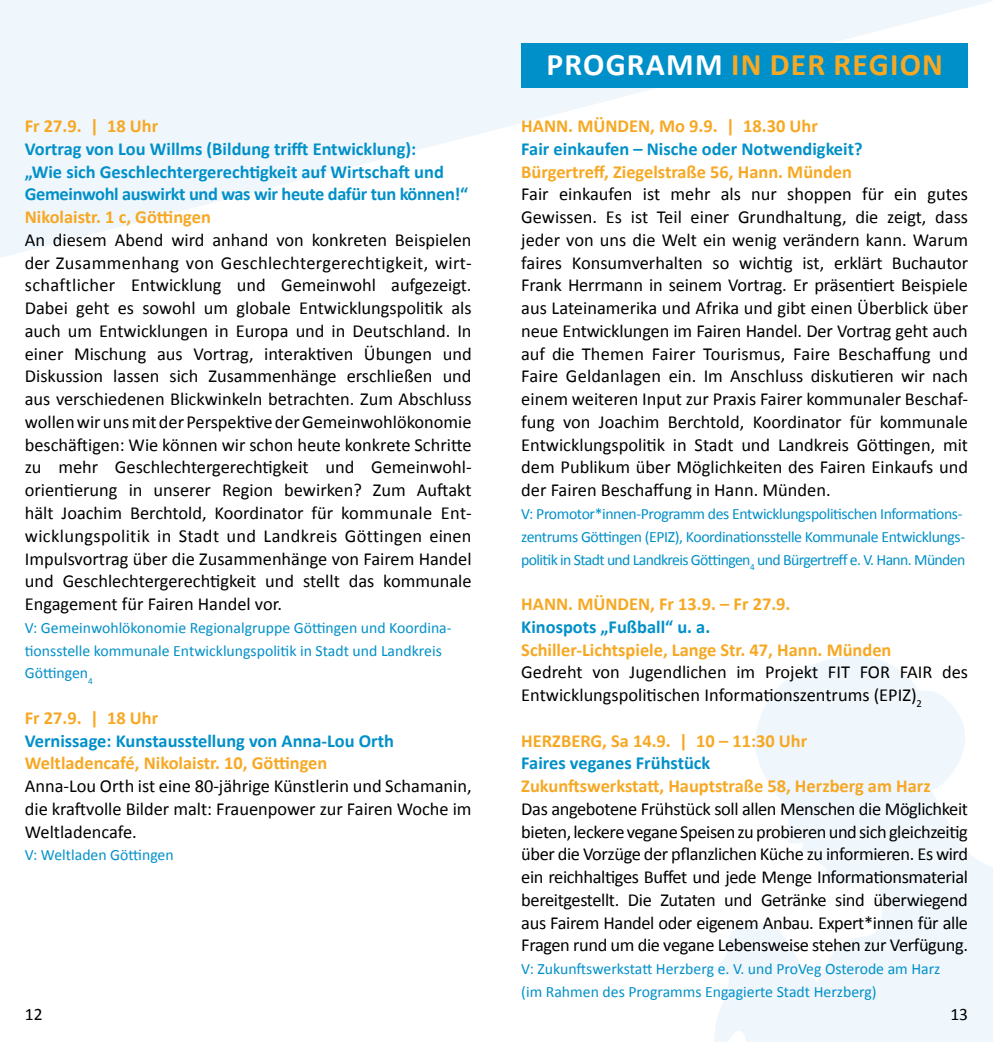
<style>
.page{position:relative;width:993px;height:1042px;background:#fff}
.page>*{position:absolute;margin:0;border:0;box-sizing:border-box;transform-origin:0 0}
.t1{font:700 31.5px "Calibri";color:#f7a823}
.t2{font:700 31.5px "Calibri";color:#fff}
.t3{font:18.38px/22.8px "Calibri";color:#000;text-align:justify}
.t4{font:700 18.38px "Calibri";color:#f7a823}
.t5{font:700 18.38px/22.8px "Calibri";color:#0090c9}
.t6{font:17.5px "Calibri";color:#000}
.t7{font:15.75px/22.8px "Calibri";letter-spacing:-.01em;color:#0090c9}
</style>
<div class="page">
<svg style="left:0;top:0;width:992px;height:258px;fill:#eff6fc"></svg>
<svg style="left:714px;top:656px;width:278px;height:386px;fill:#eff6fc"></svg>
<div style="left:521px;top:43px;width:446px;height:45px;background:#0090c9"></div>
<p class="t4" style="left:25px;top:114px;width:135px">Fr 27.9. | 18 Uhr</p>
<p class="t5" style="left:25px;top:137px;width:444px">Vortrag von Lou Willms (Bildung trifft Entwicklung):<br>„Wie sich Geschlechtergerechtigkeit auf Wirtschaft und<br>Gemeinwohl auswirkt und was wir heute dafür tun können!“</p>
<p class="t4" style="left:25px;top:205px;width:187px">Nikolaistr. 1 c, Göttingen</p>
<p class="t3" style="left:25px;top:228px;width:448px">An diesem Abend wird anhand von konkreten Beispielen der Zusammenhang von Geschlechtergerechtigkeit, wirt&shy;schaftlicher Entwicklung und Gemeinwohl aufgezeigt.<br>Dabei geht es sowohl um globale Entwicklungspolitik als auch um Entwicklungen in Europa und in Deutschland. In einer Mischung aus Vortrag, interaktiven Übungen und Diskussion lassen sich Zusammenhänge erschließen und aus verschiedenen Blickwinkeln betrachten. Zum Abschluss wollen wir uns mit der Perspektive der Gemeinwohlökonomie beschäftigen: Wie können wir schon heute konkrete Schritte zu mehr Geschlechtergerechtigkeit und Gemeinwohl&shy;orientierung in unserer Region bewirken? Zum Auftakt hält Joachim Berchtold, Koordinator für kommunale Ent&shy;wicklungspolitik in Stadt und Landkreis Göttingen einen Impulsvortrag über die Zusammenhänge von Fairem Handel und Geschlechtergerechtigkeit und stellt das kommunale Engagement für Fairen Handel vor.</p>
<p class="t7" style="left:25px;top:616px;width:428px">V: Gemeinwohlökonomie Regionalgruppe Göttingen und Koordina&shy;tionsstelle kommunale Entwicklungspolitik in Stadt und Landkreis<br>Göttingen<sub>4</sub></p>
<p class="t4" style="left:25px;top:706px;width:135px">Fr 27.9. | 18 Uhr</p>
<p class="t5" style="left:25px;top:729px;width:370px">Vernissage: Kunstausstellung von Anna-Lou Orth</p>
<p class="t4" style="left:25px;top:751px;width:304px">Weltladencafé, Nikolaistr. 10, Göttingen</p>
<p class="t3" style="left:25px;top:774px;width:448px">Anna-Lou Orth ist eine 80-jährige Künstlerin und Schamanin, die kraftvolle Bilder malt: Frauenpower zur Fairen Woche im Weltladencafe.</p>
<p class="t7" style="left:25px;top:844px;width:150px">V: Weltladen Göttingen</p>
<h1 class="t2" style="left:546px;top:45px;width:41px">Programm</h1>
<h1 class="t1" style="left:730px;top:45px;width:58px">in der</h1>
<h1 class="t1" style="left:833px;top:45px;width:38px">Region</h1>
<p class="t4" style="left:521px;top:114px;width:298px">HANN. MÜNDEN, Mo 9.9. | 18.30 Uhr</p>
<p class="t5" style="left:521px;top:137px;width:343px">Fair einkaufen – Nische oder Notwendigkeit?</p>
<p class="t4" style="left:521px;top:160px;width:332px">Bürgertreff, Ziegelstraße 56, Hann. Münden</p>
<p class="t3" style="left:521px;top:183px;width:448px">Fair einkaufen ist mehr als nur shoppen für ein gutes Gewissen. Es ist Teil einer Grundhaltung, die zeigt, dass jeder von uns die Welt ein wenig verändern kann. Warum faires Konsumverhalten so wichtig ist, erklärt Buchautor Frank Herrmann in seinem Vortrag. Er präsentiert Beispiele aus Lateinamerika und Afrika und gibt einen Überblick über neue Entwicklungen im Fairen Handel. Der Vortrag geht auch auf die Themen Fairer Tourismus, Faire Beschaffung und Faire Geldanlagen ein. Im Anschluss diskutieren wir nach einem weiteren Input zur Praxis Fairer kommunaler Beschaf&shy;fung von Joachim Berchtold, Koordinator für kommunale Entwicklungspolitik in Stadt und Landkreis Göttingen, mit dem Publikum über Möglichkeiten des Fairen Einkaufs und der Fairen Beschaffung in Hann. Münden.</p>
<p class="t7" style="left:521px;top:502px;width:445px">V: Promotor*innen-Programm des Entwicklungspolitischen Informations&shy;zentrums Göttingen (EPIZ), Koordinationsstelle Kommunale Entwicklungs&shy;politik in Stadt und Landkreis Göttingen<sub>4</sub> und Bürgertreff e. V. Hann. Münden</p>
<p class="t4" style="left:521px;top:592px;width:270px">HANN. MÜNDEN, Fr 13.9. – Fr 27.9.</p>
<p class="t5" style="left:521px;top:615px;width:190px">Kinospots „Fußball“ u. a.</p>
<p class="t4" style="left:521px;top:638px;width:371px">Schiller-Lichtspiele, Lange Str. 47, Hann. Münden</p>
<p class="t3" style="left:521px;top:661px;width:448px">Gedreht von Jugendlichen im Projekt FIT FOR FAIR des<br>Entwicklungspolitischen Informationszentrums (EPIZ)<sub>2</sub></p>
<p class="t4" style="left:521px;top:729px;width:287px">HERZBERG, Sa 14.9. | 10 – 11:30 Uhr</p>
<p class="t5" style="left:521px;top:752px;width:190px">Faires veganes Frühstück</p>
<p class="t4" style="left:521px;top:774px;width:411px">Zukunftswerkstatt, Hauptstraße 58, Herzberg am Harz</p>
<p class="t3" style="left:521px;top:797px;width:448px">Das angebotene Frühstück soll allen Menschen die Möglichkeit bieten, leckere vegane Speisen zu probieren und sich gleichzeitig über die Vorzüge der pflanzlichen Küche zu informieren. Es wird ein reichhaltiges Buffet und jede Menge Informationsmaterial bereitgestellt. Die Zutaten und Getränke sind überwiegend aus Fairem Handel oder eigenem Anbau. Expert*innen für alle Fragen rund um die vegane Lebensweise stehen zur Verfügung.</p>
<p class="t7" style="left:521px;top:957px;width:420px">V: Zukunftswerkstatt Herzberg e. V. und ProVeg Osterode am Harz (im Rahmen des Programms Engagierte Stadt Herzberg)</p>
<p class="t6" style="left:25px;top:1003px;width:19px">12</p>
<p class="t6" style="left:950px;top:1003px;width:19px">13</p>
</div>
